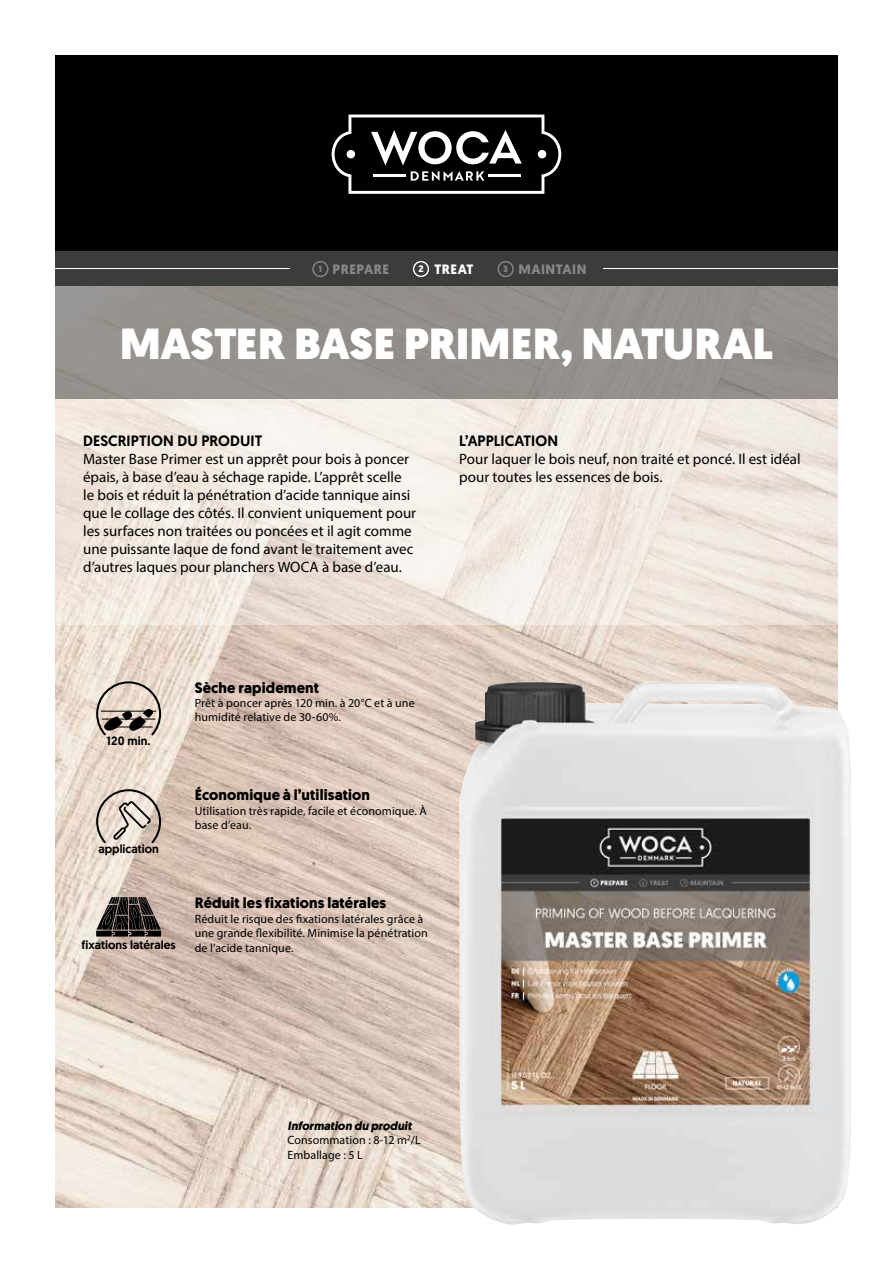
<style>
.page{position:relative;width:893px;height:1263px;background:#fff}
.page>*{position:absolute;margin:0;border:0;box-sizing:border-box;transform-origin:0 0}
.t1{font:900 43.5px "Geomanist";letter-spacing:-.01em;color:#fff}
.t2{font:15px/18px "Myriad Pro";color:#000}
.t3{font:700 15px "Geomanist";letter-spacing:.01em;color:#000}
.t4{font:500 15px "Geomanist";letter-spacing:.005em;color:#000}
.t5{font:700 13.5px "Geomanist";letter-spacing:.04em;color:#878787}
.t6{font:700 13.5px "Geomanist";letter-spacing:.04em;color:#fff}
.t7{font:12px/14.4px "Myriad Pro";letter-spacing:.005em;color:#000}
.t8{font:500 12px "Geomanist";color:#000}
.t9{font:italic 700 12px "Geomanist";color:#000}
.s1{font-size:8.85px}
.s2{font-size:9.45px}
</style>
<div class="page">
<img style="left:55px;top:624px;width:783px;height:584px">
<div style="left:55px;top:55px;width:783px;height:197px;background:#000"></div>
<svg style="left:332px;top:115px;width:229px;height:79px"></svg>
<svg style="left:96px;top:789px;width:65px;height:54px;background:#c5b8ae"></svg>
<div style="left:55px;top:286px;width:783px;height:113px;background:#95908d"></div>
<svg style="left:96px;top:897px;width:65px;height:39px;background:#4d4642"></svg>
<img style="left:459px;top:681px;width:392px;height:544px">
<svg style="left:55px;top:399px;width:783px;height:225px;background:#f0e8e1"></svg>
<svg style="left:96px;top:681px;width:65px;height:54px;background:#b2a79c"></svg>
<div style="left:55px;top:252px;width:783px;height:34px;background:#3c3c3b"></div>
<hr style="left:55px;top:268px;width:235px;height:1px;background:#fff">
<hr style="left:603px;top:268px;width:235px;height:1px;background:#fff">
<div style="left:312px;top:261px;width:16px;height:16px;border:1px solid #878787;border-radius:50%"></div>
<div style="left:413px;top:261px;width:16px;height:16px;border:1px solid #fff;border-radius:50%"></div>
<div style="left:498px;top:261px;width:16px;height:16px;border:1px solid #878787;border-radius:50%"></div>
<p class="t5" style="left:319px;top:260px;width:72px"><span class="s1">1</span> PREPARE</p>
<p class="t6" style="left:418px;top:260px;width:57px"><span class="s2">2</span> TREAT</p>
<p class="t5" style="left:503px;top:260px;width:85px"><span class="s1">3</span> MAINTAIN</p>
<h1 class="t1" style="left:120px;top:314px;width:655px">MASTER BASE PRIMER, NATURAL</h1>
<p class="t4" style="left:83px;top:431px;width:181px">DESCRIPTION DU PRODUIT</p>
<p class="t2" style="left:83px;top:450px;width:335px">Master Base Primer est un apprêt pour bois à poncer épais, à base d’eau à séchage rapide. L’apprêt scelle le bois et réduit la pénétration d’acide tannique ainsi que le collage des côtés. Il convient uniquement pour les surfaces non traitées ou poncées et il agit comme une puissante laque de fond avant le traitement avec d’autres laques pour planchers WOCA à base d’eau.</p>
<p class="t4" style="left:459px;top:431px;width:100px">L’APPLICATION</p>
<p class="t2" style="left:459px;top:450px;width:343px">Pour laquer le bois neuf, non traité et poncé. Il est idéal pour toutes les essences de bois.</p>
<p class="t8" style="left:107px;top:733px;width:45px">120 min.</p>
<p class="t8" style="left:98px;top:840px;width:62px">application</p>
<p class="t8" style="left:81px;top:937px;width:96px">fixations latérales</p>
<p class="t3" style="left:195px;top:677px;width:126px">Sèche rapidement</p>
<p class="t7" style="left:195px;top:696px;width:221px">Prêt à poncer après 120 min. à 20°C et à une humidité relative de 30-60%.</p>
<p class="t3" style="left:195px;top:785px;width:177px">Économique à l’utilisation</p>
<p class="t7" style="left:195px;top:803px;width:234px">Utilisation très rapide, facile et économique. À base d’eau.</p>
<p class="t3" style="left:195px;top:893px;width:193px">Réduit les fixations latérales</p>
<p class="t7" style="left:195px;top:911px;width:235px">Réduit le risque des fixations latérales grâce à une grande flexibilité. Minimise la pénétration de l’acide tannique.</p>
<p class="t9" style="left:288px;top:1117px;width:126px">Information du produit</p>
<p class="t7" style="left:288px;top:1133px;width:135px">Consommation : 8-12 m<sup>2</sup>/L<br>Emballage : 5 L</p>
</div>
